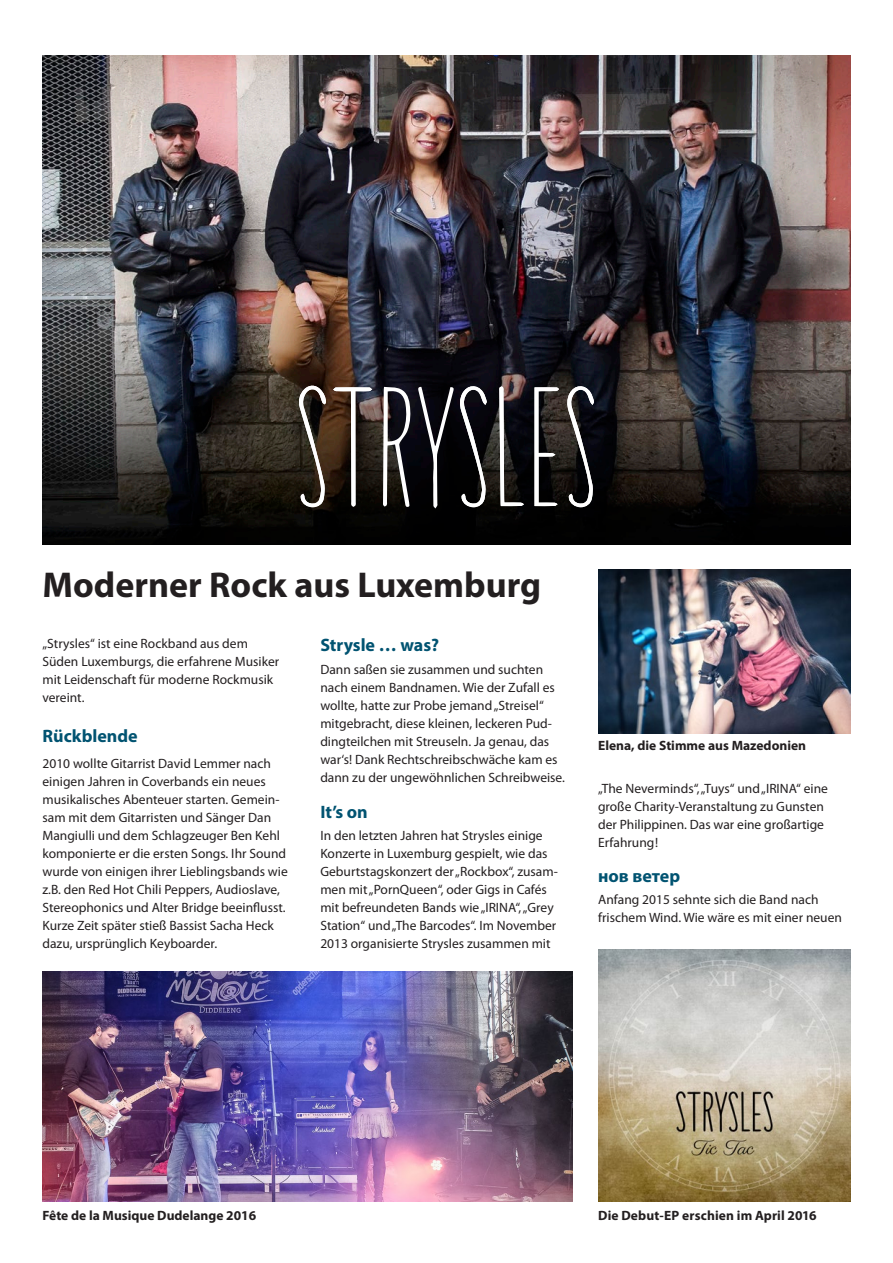
<style>
.page{position:relative;width:893px;height:1263px;background:#fff}
.page>*{position:absolute;margin:0;border:0;box-sizing:border-box;transform-origin:0 0}
.Text{font:700 36px "Myriad Pro";color:#231f20}
.ZT{font:700 18px "Myriad Pro";color:#015371}
.Text-2{font:13.5px/18px "Myriad Pro";color:#231f20}
.Text-3{font:700 13.5px "Myriad Pro";color:#231f20}
</style>
<div class="page">
<img style="left:43px;top:55px;width:807px;height:489px">
<img style="left:598px;top:570px;width:252px;height:164px">
<img style="left:43px;top:972px;width:530px;height:229px">
<svg style="left:383px;top:387px;width:28px;height:120px"></svg>
<svg style="left:534px;top:387px;width:25px;height:119px"></svg>
<svg style="left:298px;top:384px;width:28px;height:123px"></svg>
<svg style="left:418px;top:384px;width:69px;height:124px;background:#2d2c30"></svg>
<svg style="left:567px;top:384px;width:27px;height:123px"></svg>
<svg style="left:333px;top:387px;width:39px;height:119px;background:#4a3f37"></svg>
<svg style="left:499px;top:386px;width:25px;height:120px;background:#454243"></svg>
<img style="left:598px;top:949px;width:252px;height:252px">
<p class="Text" style="left:43px;top:561px;width:500px">Moderner Rock aus Luxemburg</p>
<p class="Text-2" style="left:43px;top:635px;width:238px">„Strysles“ ist eine Rockband aus dem<br>Süden Luxemburgs, die erfahrene Musiker mit Leidenschaft für moderne Rockmusik vereint.</p>
<p class="ZT" style="left:43px;top:724px;width:97px">Rückblende</p>
<p class="Text-2" style="left:43px;top:755px;width:247px">2010 wollte Gitarrist David Lemmer nach einigen Jahren in Coverbands ein neues musikalisches Abenteuer starten. Gemein&shy;sam mit dem Gitarristen und Sänger Dan Mangiulli und dem Schlagzeuger Ben Kehl komponierte er die ersten Songs. Ihr Sound wurde von einigen ihrer Lieblingsbands wie z.B. den Red Hot Chili Peppers, Audioslave, Stereophonics und Alter Bridge beeinflusst.<br>Kurze Zeit später stieß Bassist Sacha Heck dazu, ursprünglich Keyboarder.</p>
<p class="ZT" style="left:320px;top:633px;width:120px">Strysle … was?</p>
<p class="Text-2" style="left:320px;top:661px;width:246px">Dann saßen sie zusammen und suchten nach einem Bandnamen. Wie der Zufall es wollte, hatte zur Probe jemand „Streisel“ mitgebracht, diese kleinen, leckeren Pud&shy;dingteilchen mit Streuseln. Ja genau, das war‘s! Dank Rechtschreibschwäche kam es dann zu der ungewöhnlichen Schreibweise.</p>
<p class="ZT" style="left:320px;top:800px;width:49px">It’s on</p>
<p class="Text-2" style="left:320px;top:827px;width:239px">In den letzten Jahren hat Strysles einige Konzerte in Luxemburg gespielt, wie das Geburtstagskonzert der „Rockbox“, zusam&shy;men mit „PornQueen“, oder Gigs in Cafés mit befreundeten Bands wie „IRINA“, „Grey Station“ und „The Barcodes“. Im November 2013 organisierte Strysles zusammen mit</p>
<p class="Text-3" style="left:598px;top:737px;width:209px">Elena, die Stimme aus Mazedonien</p>
<p class="Text-2" style="left:598px;top:779px;width:231px">„The Neverminds“, „Tuys“ und „IRINA“ eine große Charity-Veranstaltung zu Gunsten der Philippinen. Das war eine großartige Erfahrung!</p>
<p class="ZT" style="left:598px;top:864px;width:83px">нов ветер</p>
<p class="Text-2" style="left:598px;top:890px;width:245px">Anfang 2015 sehnte sich die Band nach frischem Wind. Wie wäre es mit einer neuen</p>
<p class="Text-3" style="left:43px;top:1207px;width:215px">Fête de la Musique Dudelange 2016</p>
<p class="Text-3" style="left:598px;top:1207px;width:220px">Die Debut-EP erschien im April 2016</p>
</div>
